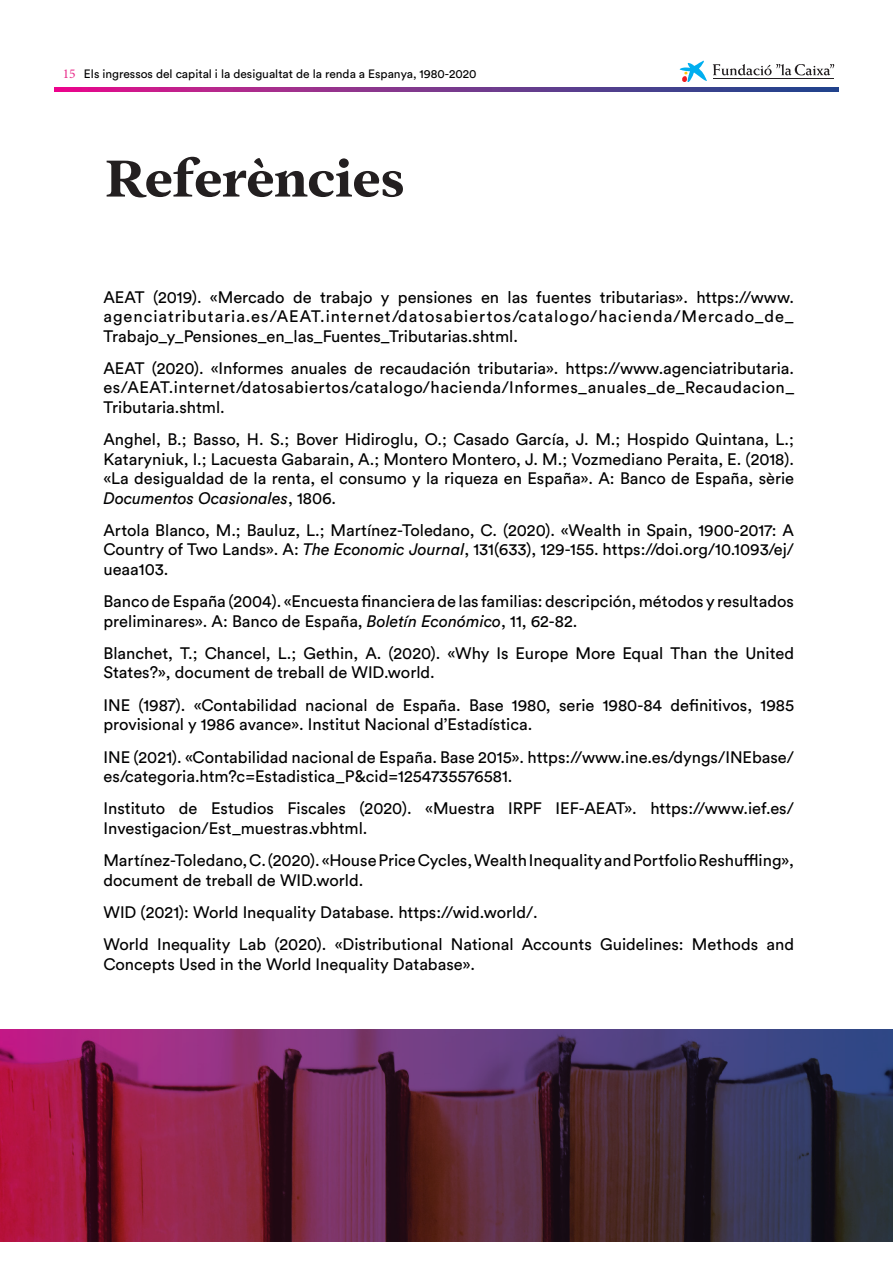
<style>
.page{position:relative;width:893px;height:1263px;background:#fff}
.page>*{position:absolute;margin:0;border:0;box-sizing:border-box;transform-origin:0 0}
.t1{font:700 57px "Addington CF";letter-spacing:-.01em;color:#231f20}
.t2{font:16.5px/19.5px "Circular Std";color:#000001}
.t3{font:12px "Circular Std";color:#000001}
.s1{font-family:"Minion Pro";font-size:13.5px;color:#e82a89}
.s2{font-style:italic}
</style>
<div class="page">
<svg style="left:54px;top:87px;width:785px;height:5px;background:#7c338c"></svg>
<svg style="left:680px;top:61px;width:27px;height:21px"></svg>
<hr style="left:713px;top:78px;width:121px;height:1px;background:#231f20">
<hr style="left:713px;top:79px;width:121px;height:1px;background:#231f20">
<svg style="left:713px;top:64px;width:121px;height:11px"></svg>
<svg style="left:0;top:1029px;width:893px;height:213px;background:#5f2749"></svg>
<p class="t3" style="left:63px;top:66px;width:415px"><span class="s1">15</span> Els ingressos del capital i la desigualtat de la renda a Espanya, 1980-2020</p>
<p class="t1" style="left:106px;top:145px;width:300px">Referències</p>
<p class="t2" style="left:103px;top:287px;width:692px;text-align:justify">AEAT (2019). «Mercado de trabajo y pensiones en las fuentes tributarias». https://www. agenciatributaria.es/AEAT.internet/datosabiertos/catalogo/hacienda/Mercado_de_ Trabajo_y_Pensiones_en_las_Fuentes_Tributarias.shtml.</p>
<p class="t2" style="left:103px;top:358px;width:692px;text-align:justify">AEAT (2020). «Informes anuales de recaudación tributaria». https://www.agenciatributaria. es/AEAT.internet/datosabiertos/catalogo/hacienda/Informes_anuales_de_Recaudacion_ Tributaria.shtml.</p>
<p class="t2" style="left:103px;top:429px;width:692px;text-align:justify">Anghel, B.; Basso, H. S.; Bover Hidiroglu, O.; Casado García, J. M.; Hospido Quintana, L.; Kataryniuk, I.; Lacuesta Gabarain, A.; Montero Montero, J. M.; Vozmediano Peraita, E. (2018). «La desigualdad de la renta, el consumo y la riqueza en España». A: Banco de España, sèrie <span class="s2">Documentos Ocasionales</span>, 1806.</p>
<p class="t2" style="left:103px;top:520px;width:692px;text-align:justify">Artola Blanco, M.; Bauluz, L.; Martínez-Toledano, C. (2020). «Wealth in Spain, 1900-2017: A Country of Two Lands». A: <span class="s2">The Economic Journal</span>, 131(633), 129-155. https://doi.org/10.1093/ej/ ueaa103.</p>
<p class="t2" style="left:103px;top:591px;width:692px">Banco de España (2004). «Encuesta financiera de las familias: descripción, métodos y resultados preliminares». A: Banco de España, <span class="s2">Boletín Económico</span>, 11, 62-82.</p>
<p class="t2" style="left:103px;top:643px;width:692px">Blanchet, T.; Chancel, L.; Gethin, A. (2020). «Why Is Europe More Equal Than the United<br>States?», document de treball de WID.world.</p>
<p class="t2" style="left:103px;top:695px;width:692px">INE (1987). «Contabilidad nacional de España. Base 1980, serie 1980-84 definitivos, 1985 provisional y 1986 avance». Institut Nacional d’Estadística.</p>
<p class="t2" style="left:103px;top:747px;width:692px">INE (2021). «Contabilidad nacional de España. Base 2015». https://www.ine.es/dyngs/INEbase/ es/categoria.htm?c=Estadistica_P&amp;cid=1254735576581.</p>
<p class="t2" style="left:103px;top:798px;width:692px">Instituto de Estudios Fiscales (2020). «Muestra IRPF IEF-AEAT». https://www.ief.es/<br>Investigacion/Est_muestras.vbhtml.</p>
<p class="t2" style="left:103px;top:850px;width:692px">Martínez-Toledano, C. (2020). «House Price Cycles, Wealth Inequality and Portfolio Reshuffling», document de treball de WID.world.</p>
<p class="t2" style="left:103px;top:902px;width:436px">WID (2021): World Inequality Database. https://wid.world/.</p>
<p class="t2" style="left:103px;top:934px;width:692px">World Inequality Lab (2020). «Distributional National Accounts Guidelines: Methods and<br>Concepts Used in the World Inequality Database».</p>
</div>
